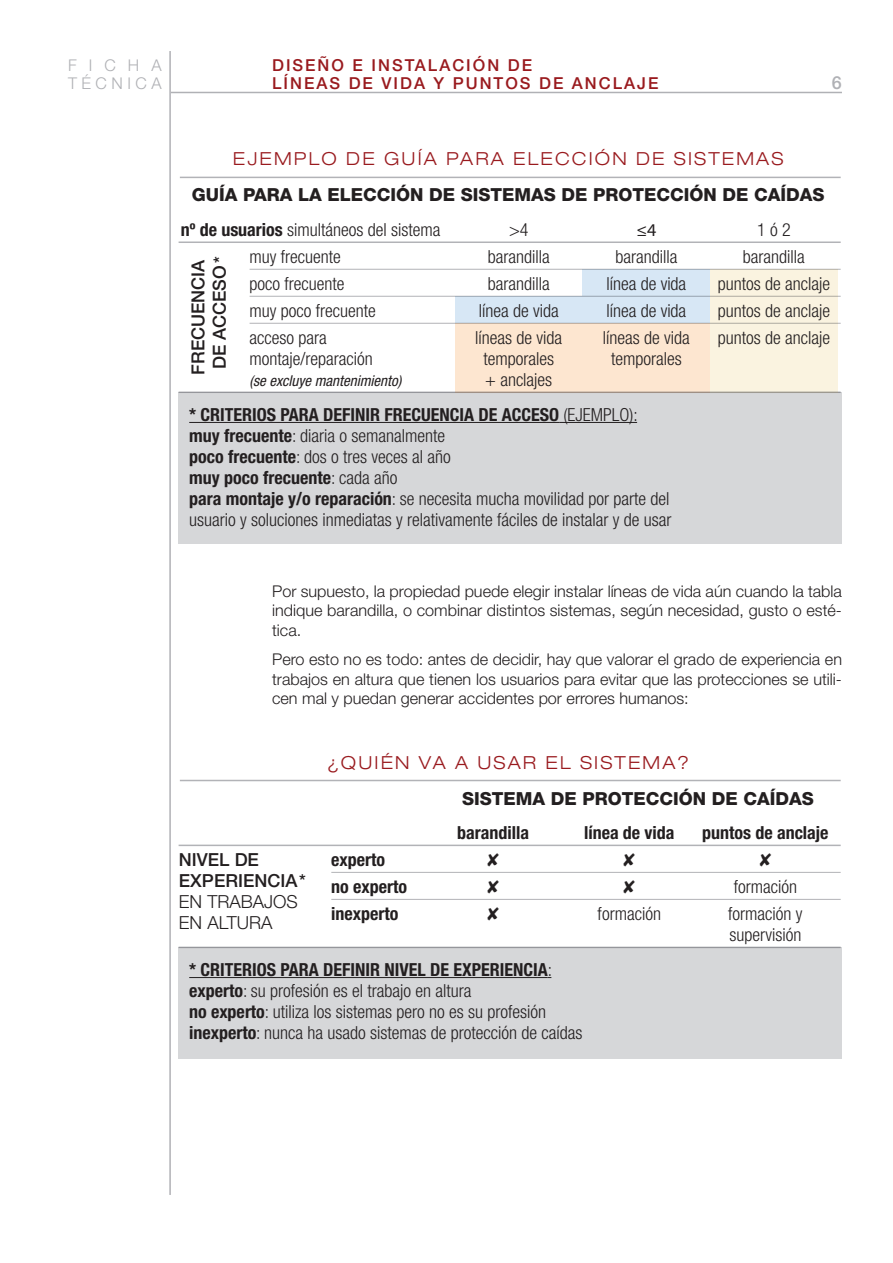
<style>
.page{position:relative;width:893px;height:1263px;background:#fff}
.page>*{position:absolute;margin:0;border:0;box-sizing:border-box;transform-origin:0 0}
.t1{font:300 condensed 18px/27px "Helvetica Neue";color:#231f20;text-align:center}
.t2{font:800 18px "Helvetica Neue";color:#231f20}
.t3{font:700 condensed 18px/27px "Helvetica Neue";color:#231f20}
.t4{font:300 expanded 18px "Helvetica Neue";letter-spacing:.12em;color:#991a1e}
.t5{font:500 18px/21px "Helvetica Neue";color:#231f20;text-align:center}
.t6{font:300 18px/21px "Helvetica Neue";color:#231f20}
.t7{font:18px/27px "Zapf Dingbats ITC";color:#231f20;text-align:justify}
.t8{font:18px "Myriad Pro";color:#231f20}
.t9{font:500 18px "Helvetica Neue CE";color:#b0b1b5}
.t10{font:500 16.5px/18px "Helvetica Neue CE";letter-spacing:.12em;color:#991a1e}
.tx{font:300 16.2px/19.5px "Helvetica Neue";color:#231f20;text-align:justify}
.t11{font:300 16.2px/18px "Helvetica Neue";letter-spacing:.275em;color:#b0b1b5}
.t12{font:italic condensed 15px "Helvetica Neue";color:#231f20}
.s1{font-weight:700}
</style>
<div class="page">
<hr style="left:169px;top:51px;width:2px;height:1144px;background:#b0b1b5">
<hr style="left:171px;top:92px;width:671px;height:1px;background:#b0b1b5">
<div style="left:179px;top:392px;width:663px;height:152px;background:#d6d7d9"></div>
<div style="left:583px;top:269px;width:127px;height:27px;background:#d7e7f5"></div>
<div style="left:455px;top:296px;width:128px;height:27px;background:#d7e7f5"></div>
<div style="left:583px;top:296px;width:127px;height:27px;background:#d7e7f5"></div>
<div style="left:455px;top:323px;width:128px;height:69px;background:#fde6d0"></div>
<div style="left:583px;top:323px;width:127px;height:69px;background:#fde6d0"></div>
<div style="left:710px;top:269px;width:128px;height:27px;background:#faf3e0"></div>
<div style="left:710px;top:296px;width:128px;height:27px;background:#faf3e0"></div>
<div style="left:710px;top:323px;width:128px;height:69px;background:#faf3e0"></div>
<hr style="left:180px;top:177px;width:661px;height:1px;background:#b2b3b7">
<hr style="left:250px;top:269px;width:591px;height:1px;background:#b2b3b7">
<hr style="left:179px;top:241px;width:662px;height:2px;background:#b2b3b7">
<hr style="left:250px;top:296px;width:591px;height:1px;background:#b2b3b7">
<hr style="left:250px;top:323px;width:591px;height:1px;background:#b2b3b7">
<hr style="left:179px;top:391px;width:662px;height:2px;background:#b2b3b7">
<hr style="left:189px;top:422px;width:370px;height:1px;background:#231f20">
<hr style="left:559px;top:422px;width:78px;height:1px;background:#231f20">
<div style="left:179px;top:947px;width:663px;height:112px;background:#d6d7d9"></div>
<hr style="left:180px;top:780px;width:661px;height:1px;background:#b2b3b7">
<hr style="left:331px;top:872px;width:510px;height:1px;background:#b2b3b7">
<hr style="left:179px;top:845px;width:662px;height:1px;background:#b2b3b7">
<hr style="left:331px;top:899px;width:510px;height:1px;background:#b2b3b7">
<hr style="left:179px;top:947px;width:662px;height:1px;background:#b2b3b7">
<hr style="left:189px;top:977px;width:359px;height:1px;background:#231f20">
<p class="t11" style="left:68px;top:55px;width:95px">FICHA<br>TÉCNICA</p>
<p class="t10" style="left:272px;top:56px;width:388px">DISEÑO E INSTALACIÓN DE<br>LÍNEAS DE VIDA Y PUNTOS DE ANCLAJE</p>
<p class="t9" style="left:832px;top:71px;width:12px">6</p>
<p class="t4" style="left:233px;top:148px;width:552px">EJEMPLO DE GUÍA PARA ELECCIÓN DE SISTEMAS</p>
<p class="t2" style="left:192px;top:184px;width:634px">GUÍA PARA LA ELECCIÓN DE SISTEMAS DE PROTECCIÓN DE CAÍDAS</p>
<p class="t1" style="left:181px;top:216px;width:261px"><span class="s1">nº de usuarios</span> simultáneos del sistema</p>
<p class="t1" style="left:509px;top:216px;width:21px">&gt;4</p>
<p class="t8" style="left:636px;top:219px;width:21px">≤4</p>
<p class="t1" style="left:757px;top:216px;width:35px">1 ó 2</p>
<p class="t5" style="left:188px;top:375px;width:120px;rotate:-90deg">FRECUENCIA<br>DE ACCESO*</p>
<p class="t1" style="left:250px;top:243px;width:128px;text-align:left">muy frecuente poco frecuente muy poco frecuente acceso para</p>
<p class="t1" style="left:250px;top:345px;width:125px">montaje/reparación</p>
<p class="t12" style="left:250px;top:372px;width:153px">(se excluye mantenimiento)</p>
<p class="t1" style="left:475px;top:243px;width:88px">barandilla barandilla línea de vida líneas de vida</p>
<p class="t1" style="left:483px;top:348px;width:72px;line-height:21px;text-align:left">temporales + anclajes</p>
<p class="t1" style="left:603px;top:243px;width:88px">barandilla línea de vida línea de vida líneas de vida</p>
<p class="t1" style="left:611px;top:345px;width:72px">temporales</p>
<p class="t1" style="left:189px;top:404px;width:484px;line-height:21px;text-align:left"><span class="s1">* CRITERIOS PARA DEFINIR FRECUENCIA DE ACCESO</span> (EJEMPLO): <span class="s1">muy frecuente</span>: diaria o semanalmente<br><span class="s1">poco frecuente</span>: dos o tres veces al año<br><span class="s1">muy poco frecuente</span>: cada año<br><span class="s1">para montaje y/o reparación</span>: se necesita mucha movilidad por parte del usuario y soluciones inmediatas y relativamente fáciles de instalar y de usar</p>
<p class="t1" style="left:718px;top:243px;width:114px">barandilla<br>puntos de anclaje puntos de anclaje puntos de anclaje</p>
<p class="tx" style="left:272px;top:581px;width:571px">Por supuesto, la propiedad puede elegir instalar líneas de vida aún cuando la tabla indique barandilla, o combinar distintos sistemas, según necesidad, gusto o esté&shy;tica.</p>
<p class="tx" style="left:272px;top:649px;width:571px">Pero esto no es todo: antes de decidir, hay que valorar el grado de experiencia en trabajos en altura que tienen los usuarios para evitar que las protecciones se utili&shy;cen mal y puedan generar accidentes por errores humanos:</p>
<p class="t4" style="left:327px;top:751px;width:364px">¿QUIÉN VA A USAR EL SISTEMA?</p>
<p class="t2" style="left:462px;top:787px;width:353px">SISTEMA DE PROTECCIÓN DE CAÍDAS</p>
<p class="t5" style="left:179px;top:849px;width:128px;text-align:left">NIVEL DE<br>EXPERIENCIA*</p>
<p class="t6" style="left:179px;top:891px;width:120px">EN TRABAJOS<br>EN ALTURA</p>
<p class="t3" style="left:331px;top:846px;width:77px">experto no experto inexperto</p>
<p class="t3" style="left:457px;top:819px;width:73px">barandilla</p>
<p class="t3" style="left:584px;top:819px;width:92px">línea de vida</p>
<p class="t3" style="left:702px;top:819px;width:128px">puntos de anclaje</p>
<p class="t7" style="left:487px;top:846px;width:14px">✘ ✘ ✘</p>
<p class="t1" style="left:598px;top:900px;width:65px">formación</p>
<p class="t1" style="left:728px;top:873px;width:76px">formación formación y</p>
<p class="t1" style="left:729px;top:921px;width:73px">supervisión</p>
<p class="t1" style="left:189px;top:959px;width:395px;line-height:21px;text-align:left"><span class="s1">* CRITERIOS PARA DEFINIR NIVEL DE EXPERIENCIA</span>: <span class="s1">experto</span>: su profesión es el trabajo en altura<br><span class="s1">no experto</span>: utiliza los sistemas pero no es su profesión <span class="s1">inexperto</span>: nunca ha usado sistemas de protección de caídas</p>
</div>
